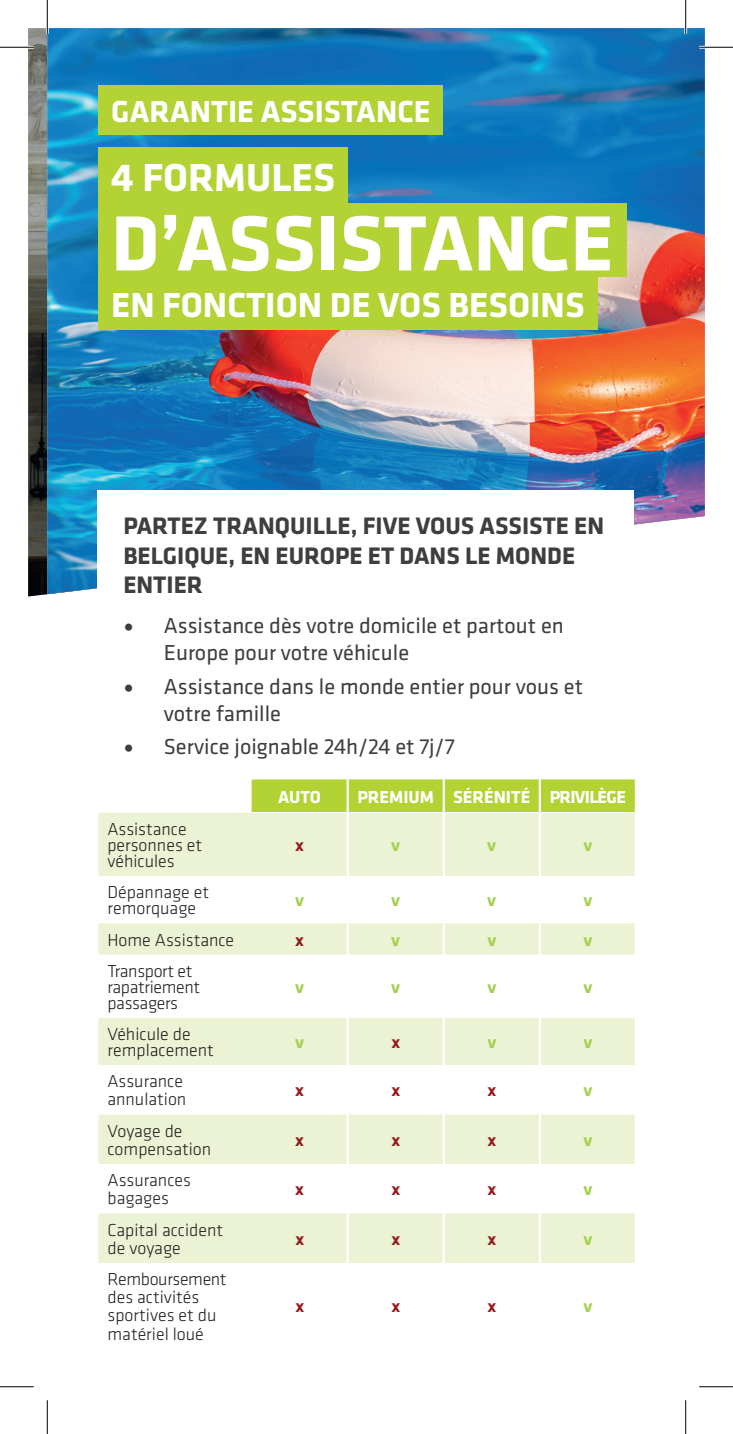
<style>
.page{position:relative;width:733px;height:1434px;background:#fff}
.page>*{position:absolute;margin:0;border:0;box-sizing:border-box;transform-origin:0 0}
.t1{font:700 81px "Klavika";color:#fff}
.t2{font:700 40.5px "Klavika";color:#fff}
.t3{font:700 36px "Klavika";color:#fff}
.t4{font:700 31.5px "Klavika";color:#fff}
.t5{font:700 24.75px/29.7px "Klavika";color:#3e3e3f}
.t6{font:22.5px/27px "Klavika";color:#3e3e3f}
.t7{font:300 18px/18px "Klavika";color:#231f20}
.t8{font:300 18px/15.8px "Klavika";letter-spacing:-.02em;color:#231f20}
.t9{font:700 18px "Klavika";color:#fff}
.t10{font:700 18px "Klavika";color:#a6d052}
.t11{font:700 18px "Klavika";color:#94191c}
.s1{font-family:"Minion Pro";font-size:27px}
</style>
<div class="page">
<img style="left:28px;top:28px;width:21px;height:568px">
<img style="left:47px;top:28px;width:657px;height:566px">
<div style="left:98px;top:86px;width:345px;height:49px;background:#b3d234"></div>
<div style="left:98px;top:277px;width:499px;height:52px;background:#b3d234"></div>
<div style="left:98px;top:147px;width:250px;height:56px;background:#b3d234"></div>
<div style="left:98px;top:203px;width:528px;height:74px;background:#b3d234"></div>
<div style="left:98px;top:490px;width:535px;height:289px;background:#fff"></div>
<div style="left:251px;top:779px;width:383px;height:33px;background:#b3d234"></div>
<svg style="left:98px;top:813px;width:536px;height:450px;fill:#ecf3d4"></svg>
<svg style="left:98px;top:876px;width:536px;height:142px"></svg>
<hr style="left:346px;top:779px;width:2px;height:33px;background:#fff">
<hr style="left:442px;top:779px;width:2px;height:33px;background:#fff">
<hr style="left:538px;top:779px;width:2px;height:33px;background:#fff">
<hr style="left:346px;top:813px;width:2px;height:63px;background:#fff">
<hr style="left:442px;top:813px;width:2px;height:63px;background:#fff">
<hr style="left:538px;top:813px;width:2px;height:63px;background:#fff">
<hr style="left:346px;top:876px;width:2px;height:47px;background:#fff">
<hr style="left:442px;top:876px;width:2px;height:47px;background:#fff">
<hr style="left:538px;top:876px;width:2px;height:47px;background:#fff">
<hr style="left:346px;top:923px;width:2px;height:32px;background:#fff">
<hr style="left:442px;top:923px;width:2px;height:32px;background:#fff">
<hr style="left:538px;top:923px;width:2px;height:32px;background:#fff">
<hr style="left:346px;top:955px;width:2px;height:63px;background:#fff">
<hr style="left:442px;top:955px;width:2px;height:63px;background:#fff">
<hr style="left:538px;top:955px;width:2px;height:63px;background:#fff">
<hr style="left:346px;top:1018px;width:2px;height:47px;background:#fff">
<hr style="left:442px;top:1018px;width:2px;height:47px;background:#fff">
<hr style="left:538px;top:1018px;width:2px;height:47px;background:#fff">
<hr style="left:346px;top:1065px;width:2px;height:49px;background:#fff">
<hr style="left:442px;top:1065px;width:2px;height:49px;background:#fff">
<hr style="left:538px;top:1065px;width:2px;height:49px;background:#fff">
<hr style="left:346px;top:1114px;width:2px;height:50px;background:#fff">
<hr style="left:442px;top:1114px;width:2px;height:50px;background:#fff">
<hr style="left:538px;top:1114px;width:2px;height:50px;background:#fff">
<hr style="left:346px;top:1164px;width:2px;height:49px;background:#fff">
<hr style="left:442px;top:1164px;width:2px;height:49px;background:#fff">
<hr style="left:538px;top:1164px;width:2px;height:49px;background:#fff">
<hr style="left:346px;top:1213px;width:2px;height:50px;background:#fff">
<hr style="left:442px;top:1213px;width:2px;height:50px;background:#fff">
<hr style="left:538px;top:1213px;width:2px;height:50px;background:#fff">
<hr style="left:0;top:46px;width:34px;height:3px;background:#fff">
<hr style="left:699px;top:46px;width:33px;height:3px;background:#fff">
<hr style="left:46px;top:0;width:3px;height:34px;background:#fff">
<hr style="left:684px;top:0;width:2px;height:34px;background:#fff">
<hr style="left:0;top:47px;width:34px;height:1px;background:#000">
<hr style="left:699px;top:47px;width:33px;height:1px;background:#000">
<hr style="left:0;top:1386px;width:34px;height:1px;background:#000">
<hr style="left:699px;top:1386px;width:33px;height:1px;background:#000">
<hr style="left:47px;top:0;width:1px;height:34px;background:#000">
<hr style="left:47px;top:1400px;width:1px;height:34px;background:#000">
<hr style="left:685px;top:0;width:1px;height:34px;background:#000">
<hr style="left:685px;top:1400px;width:1px;height:34px;background:#000">
<h3 class="t4" style="left:111px;top:94px;width:321px">GARANTIE ASSISTANCE</h3>
<h2 class="t2" style="left:111px;top:155px;width:225px">4 FORMULES</h2>
<h1 class="t1" style="left:111px;top:199px;width:504px">D’ASSISTANCE</h1>
<h3 class="t3" style="left:111px;top:285px;width:475px">EN FONCTION DE VOS BESOINS</h3>
<h3 class="t5" style="left:123px;top:511px;width:482px">PARTEZ TRANQUILLE, FIVE VOUS ASSISTE EN<br>BELGIQUE, EN EUROPE ET DANS LE MONDE<br>ENTIER</h3>
<p class="t6" style="left:164px;top:613px;width:401px;text-indent:-40px"><span class="s1">•</span> Assistance dès votre domicile et partout en<br>Europe pour votre véhicule</p>
<p class="t6" style="left:164px;top:673px;width:420px;text-indent:-40px"><span class="s1">•</span> Assistance dans le monde entier pour vous et votre famille</p>
<p class="t6" style="left:123px;top:733px;width:333px"><span class="s1">•</span> Service joignable 24h/24 et 7j/7</p>
<p class="t9" style="left:278px;top:787px;width:44px">AUTO</p>
<p class="t9" style="left:357px;top:787px;width:270px">PREMIUM SÉRÉNITÉ PRIVILÈGE</p>
<p class="t7" style="left:107px;top:822px;width:96px;line-height:15.8px">Assistance personnes et véhicules</p>
<p class="t11" style="left:295px;top:835px;width:10px">x</p>
<p class="t10" style="left:391px;top:835px;width:10px">v</p>
<p class="t10" style="left:487px;top:835px;width:10px">v</p>
<p class="t10" style="left:583px;top:835px;width:10px">v</p>
<p class="t7" style="left:107px;top:885px;width:103px;line-height:15.8px">Dépannage et remorquage</p>
<p class="t10" style="left:295px;top:890px;width:10px">v</p>
<p class="t10" style="left:391px;top:890px;width:10px">v</p>
<p class="t10" style="left:487px;top:890px;width:10px">v</p>
<p class="t10" style="left:583px;top:890px;width:10px">v</p>
<p class="t7" style="left:107px;top:931px;width:128px">Home Assistance</p>
<p class="t11" style="left:295px;top:930px;width:10px">x</p>
<p class="t10" style="left:391px;top:930px;width:10px">v</p>
<p class="t10" style="left:487px;top:930px;width:10px">v</p>
<p class="t10" style="left:583px;top:930px;width:10px">v</p>
<p class="t8" style="left:107px;top:964px;width:94px">Transport et rapatriement passagers</p>
<p class="t10" style="left:295px;top:977px;width:10px">v</p>
<p class="t10" style="left:391px;top:977px;width:10px">v</p>
<p class="t10" style="left:487px;top:977px;width:10px">v</p>
<p class="t10" style="left:583px;top:977px;width:10px">v</p>
<p class="t7" style="left:107px;top:1027px;width:108px;line-height:15.8px">Véhicule de remplacement</p>
<p class="t10" style="left:295px;top:1032px;width:10px">v</p>
<p class="t11" style="left:391px;top:1032px;width:10px">x</p>
<p class="t10" style="left:487px;top:1032px;width:10px">v</p>
<p class="t10" style="left:583px;top:1032px;width:10px">v</p>
<p class="t7" style="left:107px;top:1073px;width:80px">Assurance annulation</p>
<p class="t11" style="left:295px;top:1081px;width:10px">x</p>
<p class="t11" style="left:391px;top:1081px;width:10px">x</p>
<p class="t11" style="left:487px;top:1081px;width:10px">x</p>
<p class="t10" style="left:583px;top:1081px;width:10px">v</p>
<p class="t7" style="left:107px;top:1122px;width:105px">Voyage de compensation</p>
<p class="t7" style="left:107px;top:1172px;width:85px">Assurances bagages</p>
<p class="t7" style="left:107px;top:1221px;width:117px">Capital accident de voyage</p>
<p class="t7" style="left:107px;top:1271px;width:121px">Remboursement des activités sportives et du matériel loué</p>
<p class="t11" style="left:295px;top:1130px;width:10px">x</p>
<p class="t11" style="left:391px;top:1130px;width:10px">x</p>
<p class="t11" style="left:487px;top:1130px;width:10px">x</p>
<p class="t10" style="left:583px;top:1130px;width:10px">v</p>
<p class="t11" style="left:295px;top:1180px;width:10px">x</p>
<p class="t11" style="left:391px;top:1180px;width:10px">x</p>
<p class="t11" style="left:487px;top:1180px;width:10px">x</p>
<p class="t10" style="left:583px;top:1180px;width:10px">v</p>
<p class="t11" style="left:295px;top:1229px;width:10px">x</p>
<p class="t11" style="left:391px;top:1229px;width:10px">x</p>
<p class="t11" style="left:487px;top:1229px;width:10px">x</p>
<p class="t10" style="left:583px;top:1229px;width:10px">v</p>
<p class="t11" style="left:295px;top:1297px;width:10px">x</p>
<p class="t11" style="left:391px;top:1297px;width:10px">x</p>
<p class="t11" style="left:487px;top:1297px;width:10px">x</p>
<p class="t10" style="left:583px;top:1297px;width:10px">v</p>
</div>
